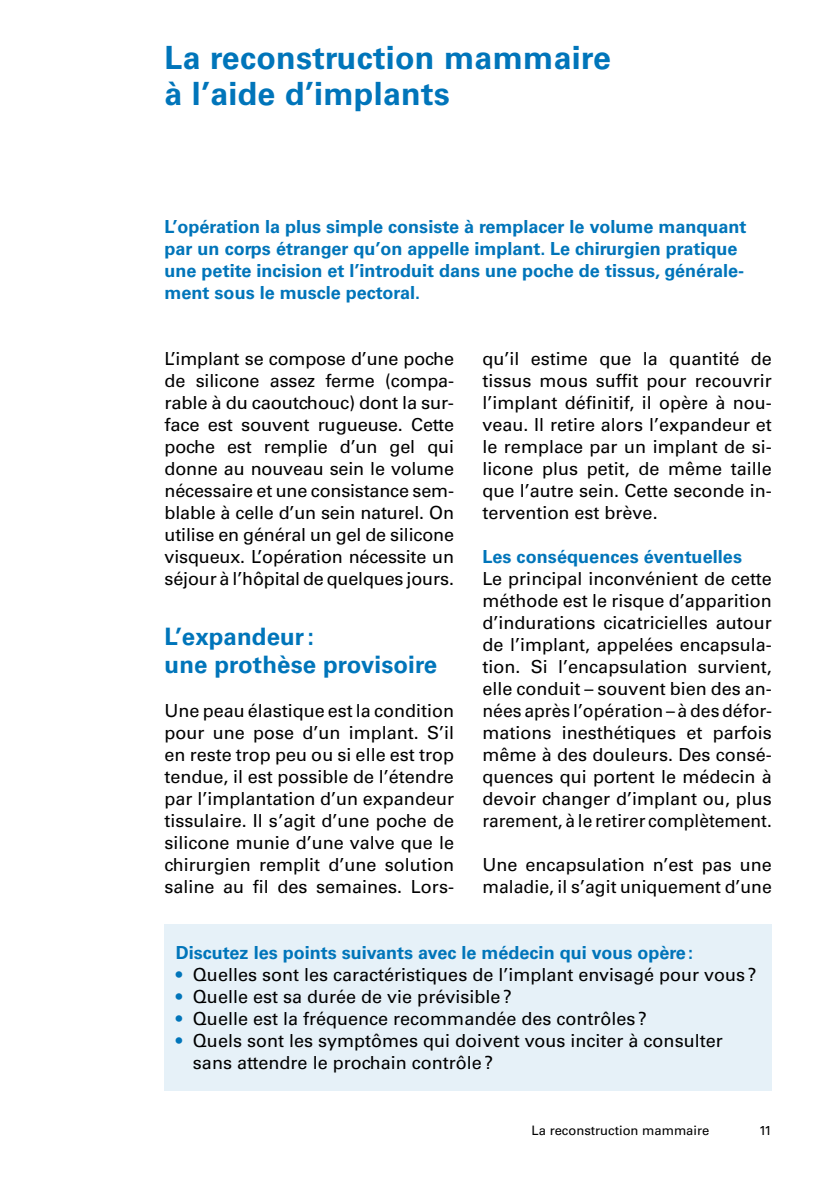
<style>
.page{position:relative;width:840px;height:1191px;background:#fff}
.page>*{position:absolute;margin:0;border:0;box-sizing:border-box;transform-origin:0 0}
.t1{font:700 32px/36px "Univers LT Std";letter-spacing:.01em;color:#0075ba}
.t2{font:700 24px/28px "Univers LT Std";letter-spacing:.005em;color:#0075ba}
.t3{font:18px/22px "Univers LT Std";color:#000;text-align:justify}
.t4{font:700 18px/22px "Univers LT Std";color:#0075ba}
.t5{font:13px "Univers LT Std";color:#000}
.s1{color:#0075ba}
</style>
<div class="page">
<div style="left:164px;top:924px;width:607px;height:167px;background:#e6f1f8"></div>
<h1 class="t1" style="left:164px;top:39px;width:447px">La reconstruction mammaire à l’aide d’implants</h1>
<p class="t4" style="left:164px;top:216px;width:583px">L’opération la plus simple consiste à remplacer le volume manquant par un corps étranger qu’on appelle implant. Le chirurgien pratique une petite incision et l’introduit dans une poche de tissus, générale&shy;ment sous le muscle pectoral.</p>
<p class="t3" style="left:164px;top:347px;width:291px">L’implant se compose d’une poche de silicone assez ferme (compa&shy;rable à du caoutchouc) dont la sur&shy;face est souvent rugueuse. Cette poche est remplie d’un gel qui donne au nouveau sein le volume nécessaire et une consistance sem&shy;blable à celle d’un sein naturel. On utilise en général un gel de silicone visqueux. L’opération nécessite un séjour à l’hôpital de quelques jours.</p>
<h2 class="t2" style="left:164px;top:623px;width:274px">L’expandeur:<br>une prothèse provisoire</h2>
<p class="t3" style="left:164px;top:699px;width:291px">Une peau élastique est la condition pour une pose d’un implant. S’il en reste trop peu ou si elle est trop tendue, il est possible de l’étendre par l’implantation d’un expandeur tissulaire. Il s’agit d’une poche de silicone munie d’une valve que le chirurgien remplit d’une solution saline au fil des semaines. Lors-</p>
<p class="t3" style="left:482px;top:347px;width:291px">qu’il estime que la quantité de tissus mous suffit pour recouvrir l’implant définitif, il opère à nou&shy;veau. Il retire alors l’expandeur et le remplace par un implant de si&shy;licone plus petit, de même taille que l’autre sein. Cette seconde in&shy;tervention est brève.</p>
<p class="t4" style="left:482px;top:545px;width:261px">Les conséquences éventuelles</p>
<p class="t3" style="left:482px;top:567px;width:291px">Le principal inconvénient de cette méthode est le risque d’apparition d’indurations cicatricielles autour de l’implant, appelées encapsula&shy;tion. Si l’encapsulation survient, elle conduit – souvent bien des an&shy;nées après l’opération – à des défor&shy;mations inesthétiques et parfois même à des douleurs. Des consé&shy;quences qui portent le médecin à devoir changer d’implant ou, plus rarement, à le retirer complètement.</p>
<p class="t3" style="left:482px;top:854px;width:291px">Une encapsulation n’est pas une maladie, il s’agit uniquement d’une</p>
<p class="t4" style="left:176px;top:942px;width:518px">Discutez les points suivants avec le médecin qui vous opère:</p>
<p class="t3" style="left:176px;top:964px;width:581px"><span class="s1">•</span> Quelles sont les caractéristiques de l’implant envisagé pour vous ?</p>
<p class="t3" style="left:176px;top:986px;width:337px"><span class="s1">•</span> Quelle est sa durée de vie prévisible?</p>
<p class="t3" style="left:176px;top:1008px;width:472px"><span class="s1">•</span> Quelle est la fréquence recommandée des contrôles ?</p>
<p class="t3" style="left:193px;top:1030px;width:531px;text-indent:-17px"><span class="s1">•</span> Quels sont les symptômes qui doivent vous inciter à consulter sans attendre le prochain contrôle?</p>
<p class="t5" style="left:531px;top:1123px;width:179px">La reconstruction mammaire</p>
<p class="t5" style="left:758px;top:1122px;width:14px">11</p>
</div>
